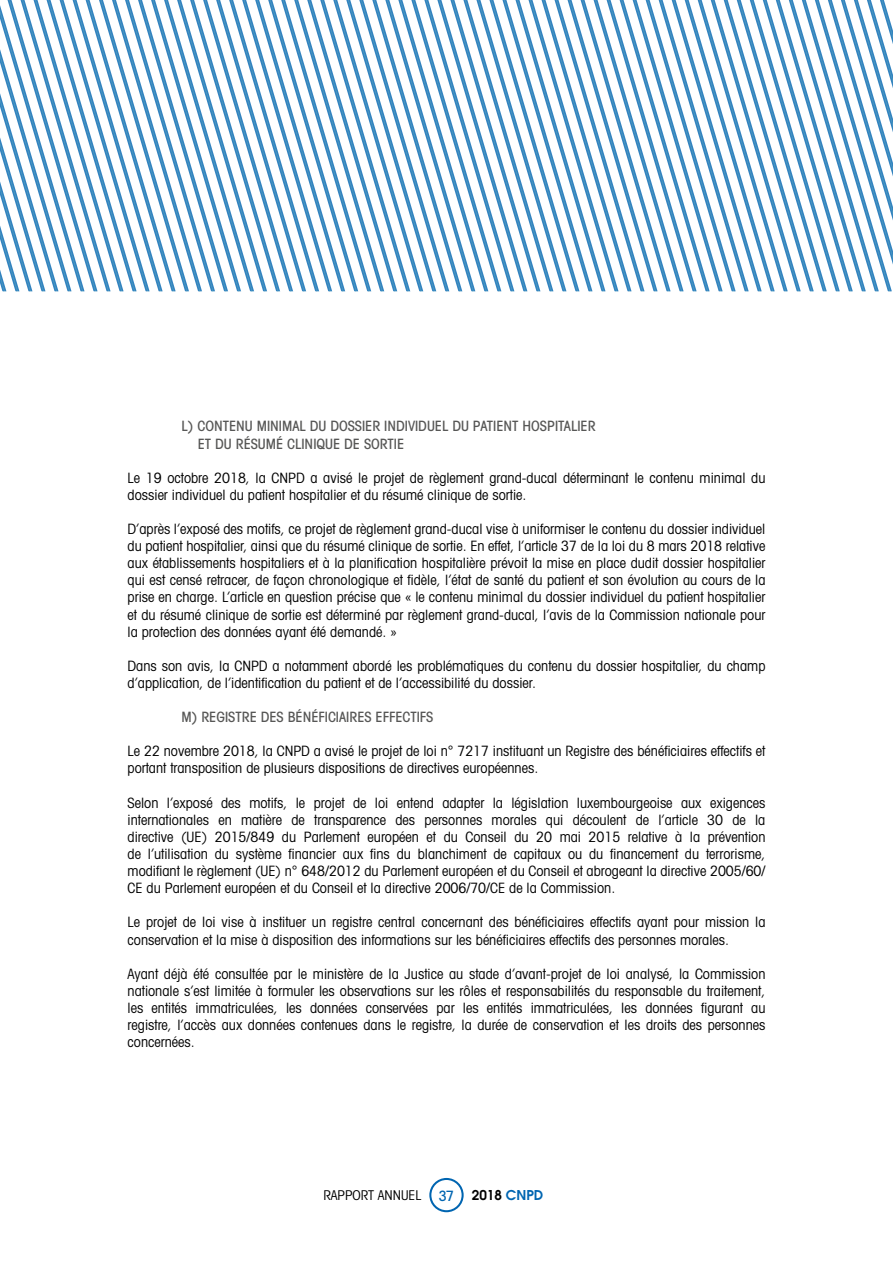
<style>
.page{position:relative;width:893px;height:1263px;background:#fff}
.page>*{position:absolute;margin:0;border:0;box-sizing:border-box;transform-origin:0 0}
.t1{font:condensed 14.25px/17.1px "Avant Garde";color:#000}
.t2{font:500 condensed 14.25px/17.1px "Avant Garde";color:#575756}
.t3{font:condensed 13.5px "Avant Garde";color:#000}
.s1{font-weight:500;font-size:14.25px;color:#0065b1}
.s2{font-weight:600;font-stretch:normal}
.s3{font-weight:600;font-stretch:normal;color:#0065b1}
</style>
<div class="page">
<svg style="left:326px;top:0;width:567px;height:291px"></svg>
<svg style="left:0;top:0;width:326px;height:291px"></svg>
<svg style="left:429px;top:1178px;width:35px;height:34px"></svg>
<div style="left:431px;top:1180px;width:31px;height:30px;background:#fff;border-radius:50%"></div>
<p class="t2" style="left:198px;top:417px;width:399px;text-indent:-16px">L) CONTENU MINIMAL DU DOSSIER INDIVIDUEL DU PATIENT HOSPITALIER<br>ET DU RÉSUMÉ CLINIQUE DE SORTIE</p>
<p class="t1" style="left:128px;top:469px;width:639px">Le 19 octobre 2018, la CNPD a avisé le projet de règlement grand-ducal déterminant le contenu minimal du dossier individuel du patient hospitalier et du résumé clinique de sortie.</p>
<p class="t1" style="left:128px;top:520px;width:639px;text-align:justify">D’après l’exposé des motifs, ce projet de règlement grand-ducal vise à uniformiser le contenu du dossier individuel du patient hospitalier, ainsi que du résumé clinique de sortie. En effet, l’article 37 de la loi du 8 mars 2018 relative aux établissements hospitaliers et à la planification hospitalière prévoit la mise en place dudit dossier hospitalier qui est censé retracer, de façon chronologique et fidèle, l’état de santé du patient et son évolution au cours de la prise en charge. L’article en question précise que « le contenu minimal du dossier individuel du patient hospitalier et du résumé clinique de sortie est déterminé par règlement grand-ducal, l’avis de la Commission nationale pour la protection des données ayant été demandé. »</p>
<p class="t1" style="left:128px;top:657px;width:639px">Dans son avis, la CNPD a notamment abordé les problématiques du contenu du dossier hospitalier, du champ d’application, de l’identification du patient et de l’accessibilité du dossier.</p>
<p class="t2" style="left:182px;top:708px;width:253px">M) REGISTRE DES BÉNÉFICIAIRES EFFECTIFS</p>
<p class="t1" style="left:128px;top:742px;width:639px">Le 22 novembre 2018, la CNPD a avisé le projet de loi n° 7217 instituant un Registre des bénéficiaires effectifs et portant transposition de plusieurs dispositions de directives européennes.</p>
<p class="t1" style="left:128px;top:794px;width:639px;text-align:justify">Selon l’exposé des motifs, le projet de loi entend adapter la législation luxembourgeoise aux exigences internationales en matière de transparence des personnes morales qui découlent de l’article 30 de la directive (UE) 2015/849 du Parlement européen et du Conseil du 20 mai 2015 relative à la prévention de l’utilisation du système financier aux fins du blanchiment de capitaux ou du financement du terrorisme, modifiant le règlement (UE) n° 648/2012 du Parlement européen et du Conseil et abrogeant la directive 2005/60/ CE du Parlement européen et du Conseil et la directive 2006/70/CE de la Commission.</p>
<p class="t1" style="left:128px;top:913px;width:639px">Le projet de loi vise à instituer un registre central concernant des bénéficiaires effectifs ayant pour mission la conservation et la mise à disposition des informations sur les bénéficiaires effectifs des personnes morales.</p>
<p class="t1" style="left:128px;top:965px;width:639px;text-align:justify">Ayant déjà été consultée par le ministère de la Justice au stade d’avant-projet de loi analysé, la Commission nationale s’est limitée à formuler les observations sur les rôles et responsabilités du responsable du traitement, les entités immatriculées, les données conservées par les entités immatriculées, les données figurant au registre, l’accès aux données contenues dans le registre, la durée de conservation et les droits des personnes concernées.</p>
<p class="t3" style="left:323px;top:1186px;width:222px">RAPPORT ANNUEL <span class="s1">37</span> <span class="s2">2018</span> <span class="s3">CNPD</span></p>
</div>
